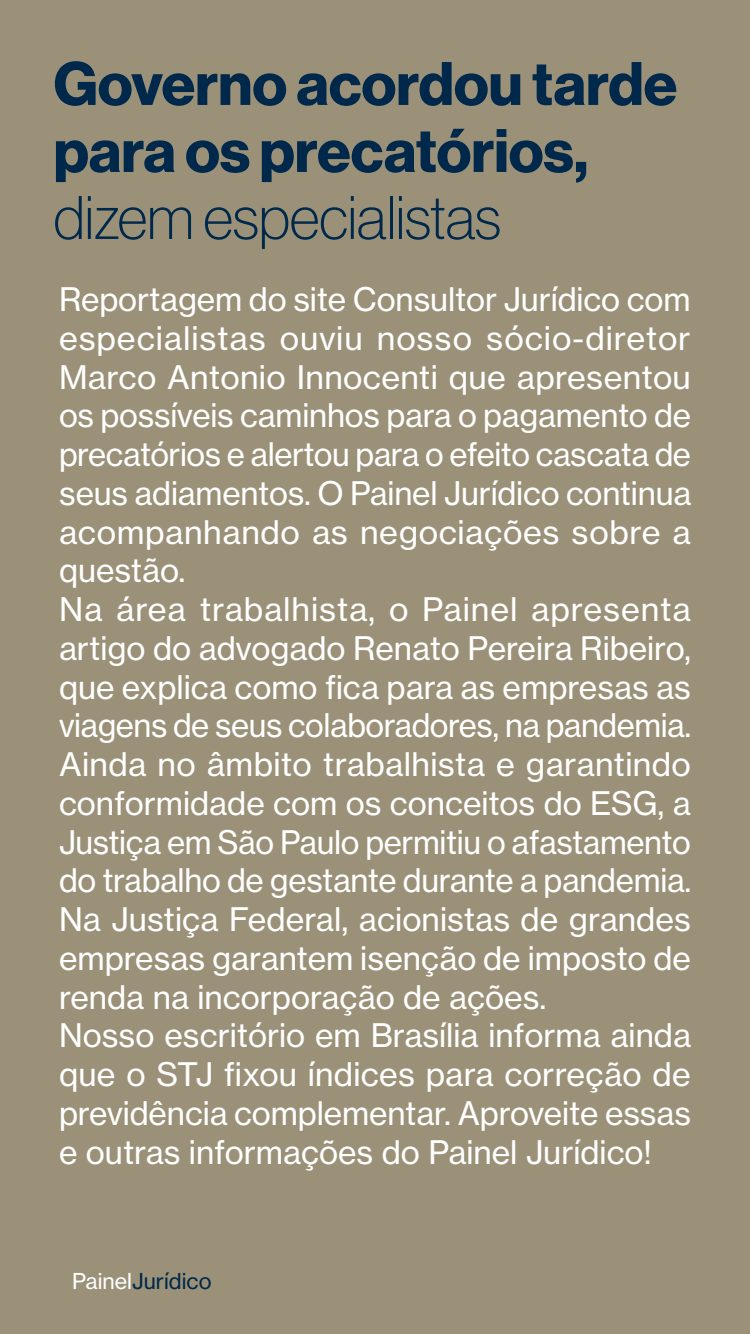
<style>
.page{position:relative;width:750px;height:1334px;background:#9b9178}
.page>*{position:absolute;margin:0;border:0;box-sizing:border-box;transform-origin:0 0}
.t1{font:60px/67px "N Haas Grotesk DS Pro 75 Bd";color:#00284b}
.t2{font:60px "N Haas Grotesk DS Pro 35 X Lt";color:#00284b}
.t3{font:32px/38.8px "N Haas Grotesk TX Pro 55 Rg";color:#fff}
.t4{font:21.6px "N Haas Grotesk TX Pro 55 Rg";color:#00284b}
.s1{color:#fff}
</style>
<div class="page">
<h1 class="t1" style="left:54px;top:51px;width:625px">Governo acordou tarde para os precatórios,</h1>
<h1 class="t2" style="left:54px;top:184px;width:449px">dizem especialistas</h1>
<p class="t3" style="left:59px;top:280px;width:634px">Reportagem do site Consultor Jurídico com especialistas ouviu nosso sócio-diretor Marco Antonio Innocenti que apresentou os possíveis caminhos para o pagamento de precatórios e alertou para o efeito cascata de seus adiamentos. O Painel Jurídico continua acompanhando as negociações sobre a questão.<br>Na área trabalhista, o Painel apresenta artigo do advogado Renato Pereira Ribeiro, que explica como fica para as empresas as viagens de seus colaboradores, na pandemia.<br>Ainda no âmbito trabalhista e garantindo conformidade com os conceitos do ESG, a Justiça em São Paulo permitiu o afastamento do trabalho de gestante durante a pandemia.<br>Na Justiça Federal, acionistas de grandes empresas garantem isenção de imposto de renda na incorporação de ações.<br>Nosso escritório em Brasília informa ainda que o STJ fixou índices para correção de previdência complementar. Aproveite essas e outras informações do Painel Jurídico!</p>
<p class="t4" style="left:72px;top:1268px;width:141px"><span class="s1">Painel</span>Jurídico</p>
</div>
